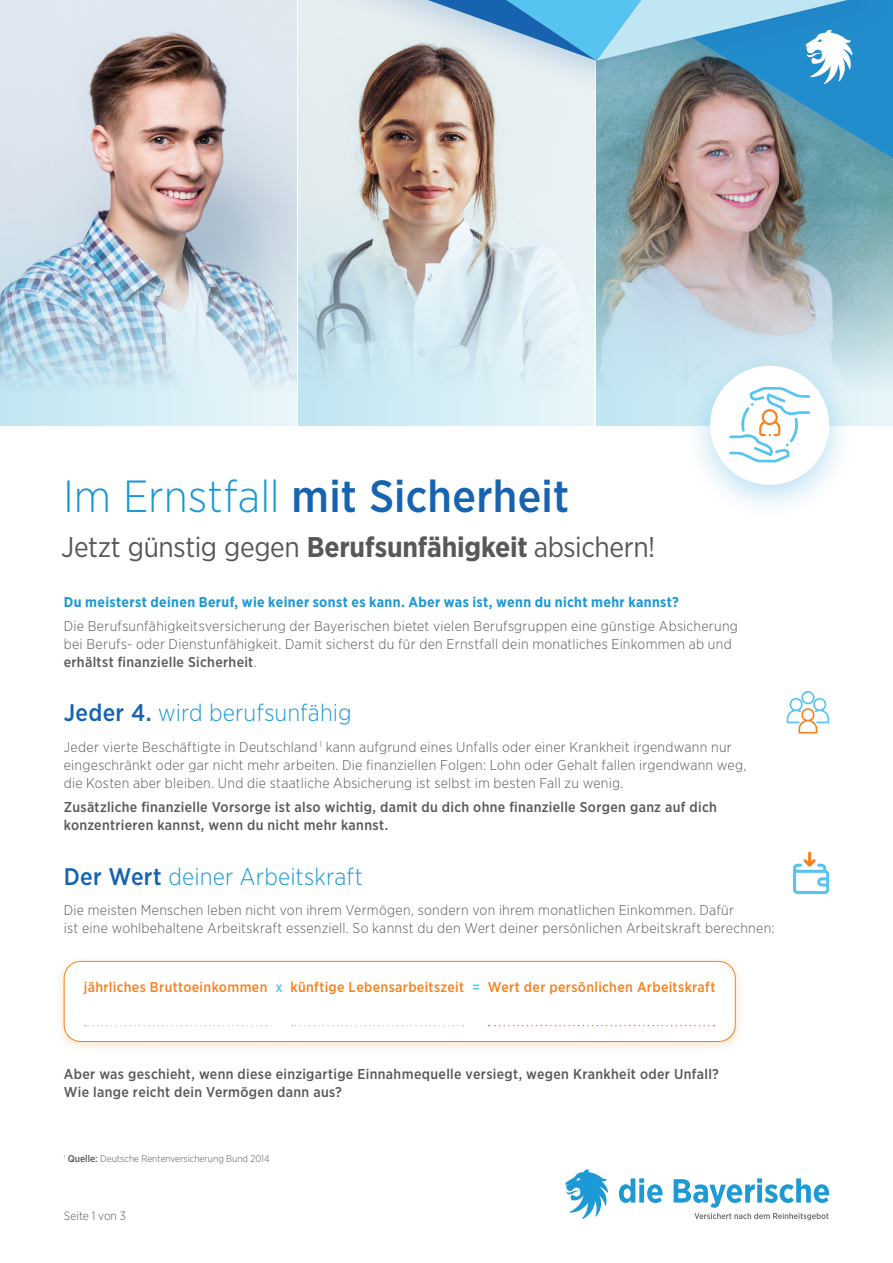
<style>
.page{position:relative;width:893px;height:1263px;background:#fff}
.page>*{position:absolute;margin:0;border:0;box-sizing:border-box;transform-origin:0 0}
.t1{font:500 45px "Gotham Narrow";letter-spacing:.005em;color:#1863b0}
.t2{font:28.5px "Gotham Narrow";letter-spacing:-.01em;color:#57585a}
.Subline{font:300 24px "Gotham Narrow";letter-spacing:.005em;color:#1d99d6}
.t3{font:300 14.25px/18px "Gotham Narrow";letter-spacing:.02em;color:#57585a}
.t4{font:500 14.25px/18px "Gotham Narrow";letter-spacing:.025em;color:#57585a}
.t5{font:500 14.25px "Gotham Narrow";letter-spacing:.025em;color:#f58220}
.t6{font:700 14.25px "Gotham Narrow";letter-spacing:.025em;color:#1d99d6}
.Einleitungstext{font:300 12px "Gotham Narrow";color:#57585a}
.Einleitungstext-2{font:300 9.75px "Gotham Narrow";color:#57585a}
.s1{font-weight:300;color:#1d99d6}
.s2{font-weight:700}
.s3{font-weight:500}
.s4{font-weight:500;color:#1863b0}
.s5{color:#55c4f0}
</style>
<div class="page">
<img style="left:299px;top:96px;width:295px;height:329px">
<img style="left:596px;top:199px;width:297px;height:226px">
<img style="left:0;top:0;width:297px;height:425px">
<div style="left:54px;top:954px;width:691px;height:100px;background:#f58220;opacity:.24"></div>
<div style="left:64px;top:961px;width:671px;height:80px;background:#fff;border-radius:17px"></div>
<div style="left:64px;top:961px;width:672px;height:81px;border:1px solid #f58220;border-radius:17px"></div>
<svg style="left:787px;top:691px;width:42px;height:42px"></svg>
<svg style="left:793px;top:851px;width:36px;height:43px"></svg>
<svg style="left:619px;top:1178px;width:44px;height:25px"></svg>
<svg style="left:674px;top:1178px;width:155px;height:42px"></svg>
<svg style="left:565px;top:1169px;width:44px;height:50px"></svg>
<div style="left:682px;top:346px;width:175px;height:175px;background:#1d99d6;opacity:.32"></div>
<div style="left:710px;top:366px;width:119px;height:119px;background:#fff;border-radius:50%"></div>
<svg style="left:729px;top:387px;width:81px;height:75px"></svg>
<div style="left:586px;top:0;width:307px;height:199px;background:#1863b0;opacity:.24"></div>
<div style="left:212px;top:0;width:681px;height:96px;background:#1863b0;opacity:.24"></div>
<img style="left:428px;top:0;width:465px;height:158px">
<svg style="left:85px;top:1025px;width:182px;height:1px"></svg>
<svg style="left:292px;top:1025px;width:171px;height:1px"></svg>
<svg style="left:488px;top:1025px;width:226px;height:1px"></svg>
<p class="t1" style="left:63px;top:468px;width:507px"><span class="s1">Im Ernstfall</span> mit Sicherheit</p>
<p class="t2" style="left:61px;top:529px;width:596px">Jetzt günstig gegen <span class="s2">Berufsunfähigkeit</span> absichern!</p>
<p class="t6" style="left:64px;top:593px;width:617px">Du meisterst deinen Beruf, wie keiner sonst es kann. Aber was ist, wenn du nicht mehr kannst?</p>
<p class="t3" style="left:64px;top:617px;width:676px">Die Berufsunfähigkeitsversicherung der Bayerischen bietet vielen Berufsgruppen eine günstige Absicherung bei Berufs- oder Dienstunfähigkeit. Damit sicherst du für den Ernstfall dein monatliches Einkommen ab und <span class="s3">erhältst finanzielle Sicherheit</span>.</p>
<p class="Subline" style="left:64px;top:698px;width:289px"><span class="s4">Jeder 4.</span> wird berufsunfähig</p>
<p class="t3" style="left:64px;top:737px;width:684px">Jeder vierte Beschäftigte in Deutschland <sup>1</sup> kann aufgrund eines Unfalls oder einer Krankheit irgendwann nur eingeschränkt oder gar nicht mehr arbeiten. Die finanziellen Folgen: Lohn oder Gehalt fallen irgendwann weg, die Kosten aber bleiben. Und die staatliche Absicherung ist selbst im besten Fall zu wenig.</p>
<p class="t4" style="left:64px;top:798px;width:655px">Zusätzliche finanzielle Vorsorge ist also wichtig, damit du dich ohne finanzielle Sorgen ganz auf dich konzentrieren kannst, wenn du nicht mehr kannst.</p>
<p class="Subline" style="left:64px;top:861px;width:301px"><span class="s4">Der Wert</span> deiner Arbeitskraft</p>
<p class="t3" style="left:64px;top:901px;width:712px">Die meisten Menschen leben nicht von ihrem Vermögen, sondern von ihrem monatlichen Einkommen. Dafür<br>ist eine wohlbehaltene Arbeitskraft essenziell. So kannst du den Wert deiner persönlichen Arbeitskraft berechnen:</p>
<p class="t5" style="left:84px;top:978px;width:633px">jährliches Bruttoeinkommen <span class="s5">x</span> künftige Lebensarbeitszeit <span class="s5">=</span> Wert der persönlichen Arbeitskraft</p>
<p class="t4" style="left:64px;top:1065px;width:657px">Aber was geschieht, wenn diese einzigartige Einnahmequelle versiegt, wegen Krankheit oder Unfall?<br>Wie lange reicht dein Vermögen dann aus?</p>
<p class="Einleitungstext-2" style="left:64px;top:1153px;width:207px"><sup>1</sup> <span class="s3">Quelle:</span> Deutsche Rentenversicherung Bund 2014</p>
<p class="Einleitungstext" style="left:64px;top:1209px;width:64px">Seite 1 von 3</p>
</div>
